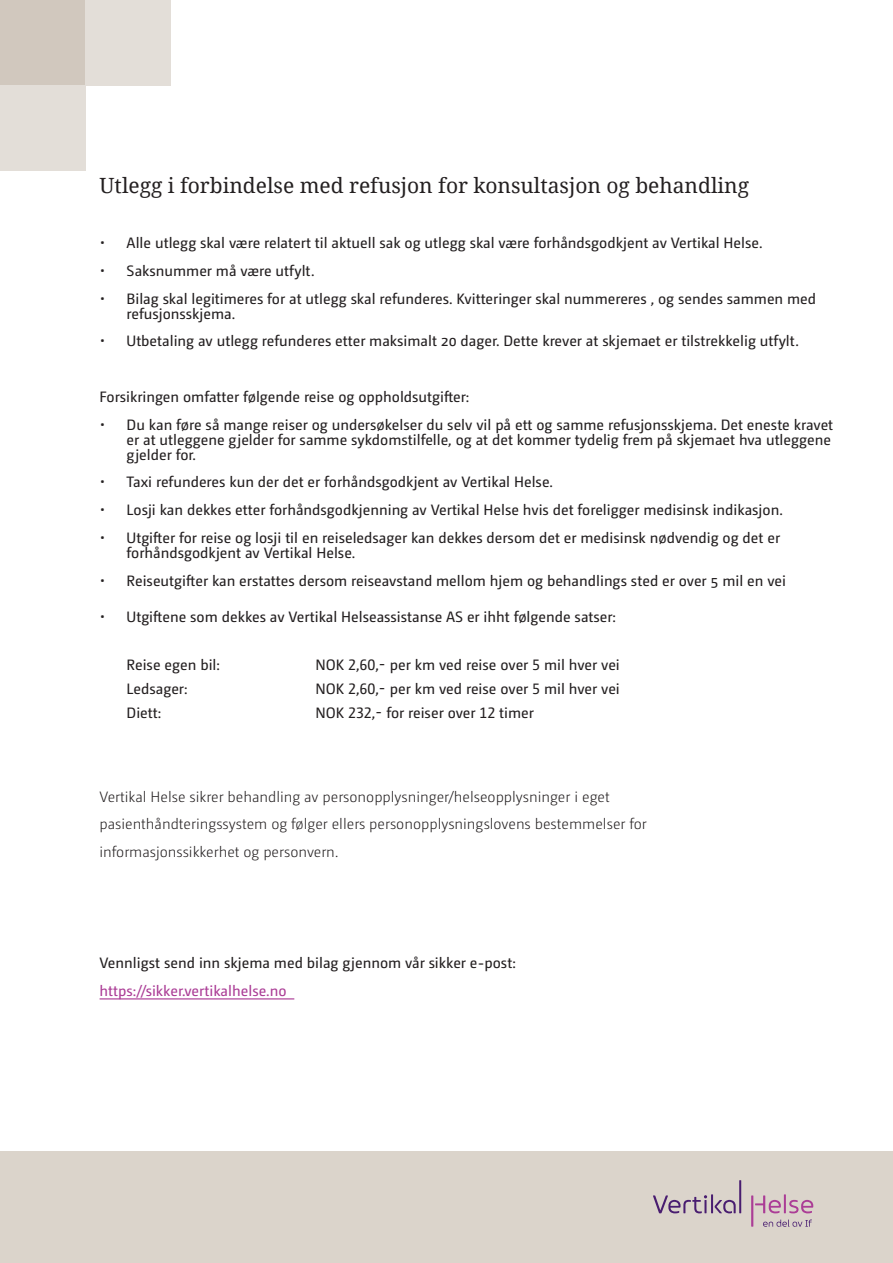
<style>
.page{position:relative;width:893px;height:1263px;background:#fff}
.page>*{position:absolute;margin:0;border:0;box-sizing:border-box;transform-origin:0 0}
.t1{font:21px "Noto Serif";color:#231f20}
.t2{font:15px/15px "Camingo Dos Pro";color:#231f20}
.t3{font:300 15px "Camingo Dos Pro";color:#231f20}
.t4{font:15px "Camingo Dos Pro";color:#ab3d96}
</style>
<div class="page">
<hr style="left:100px;top:998px;width:194px;height:1px;background:#ab3d96">
<div style="left:0;top:1151px;width:893px;height:112px;background:#dbd4cb"></div>
<hr style="left:739px;top:1180px;width:2px;height:33px;background:#491d70">
<svg style="left:653px;top:1194px;width:83px;height:19px"></svg>
<svg style="left:751px;top:1194px;width:62px;height:33px"></svg>
<div style="left:0;top:0;width:85px;height:85px;background:#d1c8be"></div>
<div style="left:0;top:85px;width:85px;height:85px;background:#e3ded8"></div>
<div style="left:85px;top:0;width:85px;height:85px;background:#e3ded8"></div>
<p class="t1" style="left:100px;top:171px;width:651px">Utlegg i forbindelse med refusjon for konsultasjon og behandling</p>
<p class="t2" style="left:100px;top:235px;width:664px">• Alle utlegg skal være relatert til aktuell sak og utlegg skal være forhåndsgodkjent av Vertikal Helse.</p>
<p class="t2" style="left:100px;top:263px;width:217px">• Saksnummer må være utfylt.</p>
<p class="t2" style="left:127px;top:291px;width:691px;text-indent:-27px">• Bilag skal legitimeres for at utlegg skal refunderes. Kvitteringer skal nummereres , og sendes sammen med refusjonsskjema.</p>
<p class="t2" style="left:100px;top:334px;width:701px">• Utbetaling av utlegg refunderes etter maksimalt 20 dager. Dette krever at skjemaet er tilstrekkelig utfylt.</p>
<p class="t2" style="left:100px;top:389px;width:371px">Forsikringen omfatter følgende reise og oppholdsutgifter:</p>
<p class="t2" style="left:127px;top:417px;width:708px;text-indent:-27px">• Du kan føre så mange reiser og undersøkelser du selv vil på ett og samme refusjonsskjema. Det eneste kravet er at utleggene gjelder for samme sykdomstilfelle, og at det kommer tydelig frem på skjemaet hva utleggene gjelder for.</p>
<p class="t2" style="left:100px;top:475px;width:455px">• Taxi refunderes kun der det er forhåndsgodkjent av Vertikal Helse.</p>
<p class="t2" style="left:100px;top:502px;width:685px">• Losji kan dekkes etter forhåndsgodkjenning av Vertikal Helse hvis det foreligger medisinsk indikasjon.</p>
<p class="t2" style="left:127px;top:530px;width:655px;text-indent:-27px">• Utgifter for reise og losji til en reiseledsager kan dekkes dersom det er medisinsk nødvendig og det er forhåndsgodkjent av Vertikal Helse.</p>
<p class="t2" style="left:100px;top:573px;width:688px">• Reiseutgifter kan erstattes dersom reiseavstand mellom hjem og behandlings sted er over 5 mil en vei</p>
<p class="t2" style="left:100px;top:610px;width:518px">• Utgiftene som dekkes av Vertikal Helseassistanse AS er ihht følgende satser:</p>
<p class="t2" style="left:127px;top:658px;width:94px">Reise egen bil:</p>
<p class="t2" style="left:316px;top:658px;width:306px">NOK 2,60,- per km ved reise over 5 mil hver vei</p>
<p class="t2" style="left:127px;top:682px;width:62px">Ledsager:</p>
<p class="t2" style="left:316px;top:682px;width:306px">NOK 2,60,- per km ved reise over 5 mil hver vei</p>
<p class="t2" style="left:127px;top:706px;width:36px">Diett:</p>
<p class="t2" style="left:316px;top:706px;width:220px">NOK 232,- for reiser over 12 timer</p>
<p class="t3" style="left:100px;top:788px;width:512px">Vertikal Helse sikrer behandling av personopplysninger/helseopplysninger i eget</p>
<p class="t3" style="left:100px;top:816px;width:549px">pasienthåndteringssystem og følger ellers personopplysningslovens bestemmelser for</p>
<p class="t3" style="left:100px;top:843px;width:240px">informasjonssikkerhet og personvern.</p>
<p class="t2" style="left:100px;top:955px;width:417px">Vennligst send inn skjema med bilag gjennom vår sikker e-post:</p>
<p class="t4" style="left:100px;top:982px;width:188px">https://sikker.vertikalhelse.no</p>
</div>
